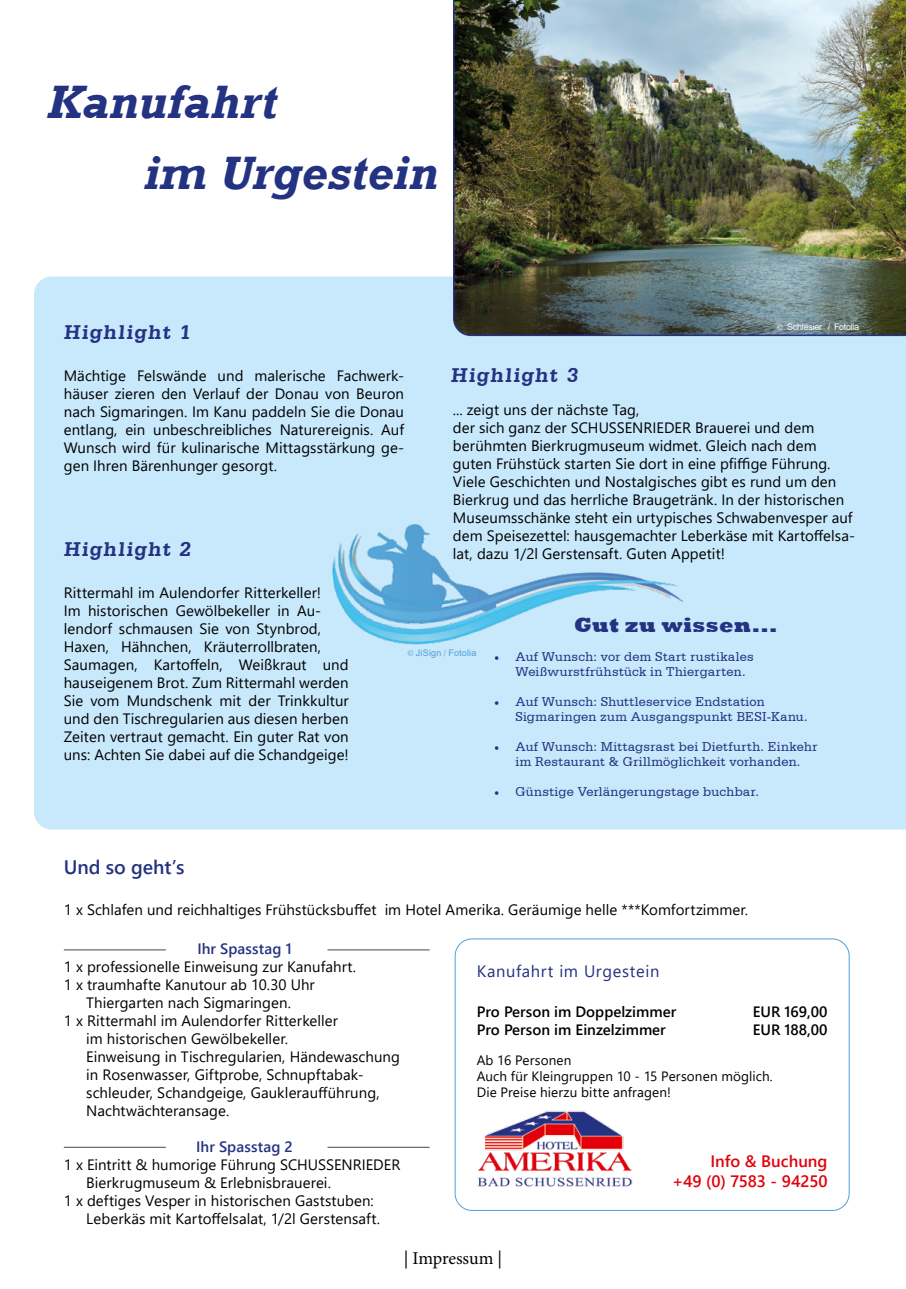
<style>
.page{position:relative;width:906px;height:1289px;background:#fff}
.page>*{position:absolute;margin:0;border:0;box-sizing:border-box;transform-origin:0 0}
.t1{font:italic 700 48px/70.5px "Rockwell";letter-spacing:.005em;color:#243282}
.t2{font:700 21px "Serifa BT";color:#243282}
.t3{font:800 21px "Rockwell";letter-spacing:.025em;color:#243282}
.t4{font:600 19.5px "Segoe UI";color:#243282}
.t5{font:18px "Minion Pro";letter-spacing:-.01em;color:#000}
.t6{font:600 16.5px/19.8px "Segoe UI";letter-spacing:-.005em;color:#e3000b;text-align:right}
.t7{font:16.5px "Segoe UI";letter-spacing:.04em;color:#243282}
.t8{font:15px/18px "Segoe UI";letter-spacing:.005em;color:#000}
.t9{font:600 15px "Segoe UI";color:#000}
.t10{font:600 15px "Segoe UI";letter-spacing:.01em;color:#243282}
.t11{font:13.5px/15px "Serifa BT";letter-spacing:.015em;color:#243282}
.t12{font:13.5px/16.2px "Segoe UI";letter-spacing:.01em;color:#000}
.t13{font:9px "Arial";letter-spacing:-.03em;color:#fff}
.t14{font:9px "Arial";letter-spacing:.02em;color:#50a0d8}
.s1{font-family:"Minion Pro"}
</style>
<div class="page">
<div style="left:34px;top:276px;width:872px;height:554px;background:#c8e8fb"></div>
<div style="left:455px;top:938px;width:394px;height:272px;border:1px solid #50a0d8;border-radius:17px"></div>
<img style="left:477px;top:1110px;width:156px;height:77px">
<div style="left:493px;top:600px;width:366px;height:216px;border:1px solid #c8e8fb;border-radius:18px"></div>
<img style="left:324px;top:513px;width:358px;height:134px">
<img style="left:452px;top:0;width:454px;height:337px">
<hr style="left:64px;top:949px;width:102px;height:1px;background:#484847">
<hr style="left:327px;top:949px;width:102px;height:1px;background:#484847">
<hr style="left:64px;top:1146px;width:102px;height:1px;background:#484847">
<hr style="left:327px;top:1146px;width:102px;height:1px;background:#484847">
<h1 class="t1" style="left:143px;top:68px;width:296px;text-indent:-97px">Kanufahrt<br>im Urgestein</h1>
<h2 class="t2" style="left:64px;top:319px;width:131px">Highlight 1</h2>
<p class="t8" style="left:64px;top:365px;width:342px;text-align:justify">Mächtige Felswände und malerische Fachwerk&shy;häuser zieren den Verlauf der Donau von Beuron nach Sigmaringen. Im Kanu paddeln Sie die Donau entlang, ein unbeschreibliches Naturereignis. Auf Wunsch wird für kulinarische Mittagsstärkung ge&shy;gen Ihren Bärenhunger gesorgt.</p>
<h2 class="t2" style="left:64px;top:536px;width:131px">Highlight 2</h2>
<h2 class="t2" style="left:451px;top:362px;width:131px">Highlight 3</h2>
<p class="t13" style="left:776px;top:320px;width:84px"><span class="s1">©</span> Schlesier / Fotolia</p>
<p class="t8" style="left:453px;top:399px;width:404px">... zeigt uns der nächste Tag,<br>der sich ganz der SCHUSSENRIEDER Brauerei und dem berühmten Bierkrugmuseum widmet. Gleich nach dem guten Frühstück starten Sie dort in eine pfiffige Führung.<br>Viele Geschichten und Nostalgisches gibt es rund um den Bierkrug und das herrliche Braugetränk. In der historischen Museumsschänke steht ein urtypisches Schwabenvesper auf dem Speisezettel: hausgemachter Leberkäse mit Kartoffelsa&shy;lat, dazu 1/2l Gerstensaft. Guten Appetit!</p>
<p class="t8" style="left:64px;top:582px;width:286px">Rittermahl im Aulendorfer Ritterkeller!<br>Im historischen Gewölbekeller in Au&shy;lendorf schmausen Sie von Stynbrod, Haxen, Hähnchen, Kräuterrollbraten, Saumagen, Kartoffeln, Weißkraut und hauseigenem Brot. Zum Rittermahl werden Sie vom Mundschenk mit der Trinkkultur und den Tischregularien aus diesen herben Zeiten vertraut gemacht. Ein guter Rat von uns: Achten Sie dabei auf die Schandgeige!</p>
<p class="t14" style="left:407px;top:647px;width:70px"><span class="s1">©</span> JiSign <span class="s1">/</span> Fotolia</p>
<h2 class="t3" style="left:574px;top:613px;width:205px">Gut zu wissen...</h2>
<p class="t11" style="left:515px;top:648px;width:240px;text-indent:-21px"><span class="s1">•</span> Auf Wunsch: vor dem Start rustikales<br>Weißwurstfrühstück in Thiergarten.</p>
<p class="t11" style="left:515px;top:693px;width:294px;text-indent:-21px"><span class="s1">•</span> Auf Wunsch: Shuttleservice Endstation<br>Sigmaringen zum Ausgangspunkt BESI-Kanu.</p>
<p class="t11" style="left:494px;top:738px;width:325px;text-align:center"><span class="s1">•</span> Auf Wunsch: Mittagsrast bei Dietfurth. Einkehr im Restaurant &amp; Grillmöglichkeit vorhanden.</p>
<p class="t11" style="left:494px;top:783px;width:266px"><span class="s1">•</span> Günstige Verlängerungstage buchbar.</p>
<h3 class="t4" style="left:64px;top:848px;width:122px">Und so geht’s</h3>
<p class="t8" style="left:64px;top:899px;width:686px">1 x Schlafen und reichhaltiges Frühstücksbuffet im Hotel Amerika. Geräumige helle ***Komfortzimmer.</p>
<p class="t10" style="left:197px;top:934px;width:96px">Ihr Spasstag 1</p>
<p class="t8" style="left:64px;top:956px;width:294px">1 x professionelle Einweisung zur Kanufahrt.</p>
<p class="t8" style="left:64px;top:974px;width:252px">1 x traumhafte Kanutour ab 10.30 Uhr</p>
<p class="t8" style="left:86px;top:992px;width:206px">Thiergarten nach Sigmaringen.</p>
<p class="t8" style="left:64px;top:1010px;width:276px">1 x Rittermahl im Aulendorfer Ritterkeller</p>
<p class="t8" style="left:86px;top:1028px;width:203px">im historischen Gewölbekeller.</p>
<p class="t8" style="left:86px;top:1046px;width:315px">Einweisung in Tischregularien, Händewaschung</p>
<p class="t8" style="left:86px;top:1064px;width:279px">in Rosenwasser, Giftprobe, Schnupftabak-</p>
<p class="t8" style="left:86px;top:1082px;width:295px">schleuder, Schandgeige, Gaukleraufführung,</p>
<p class="t8" style="left:86px;top:1100px;width:144px">Nachtwächteransage.</p>
<p class="t10" style="left:196px;top:1132px;width:98px">Ihr Spasstag 2</p>
<p class="t8" style="left:64px;top:1154px;width:338px">1 x Eintritt &amp; humorige Führung SCHUSSENRIEDER</p>
<p class="t8" style="left:86px;top:1172px;width:246px">Bierkrugmuseum &amp; Erlebnisbrauerei.</p>
<p class="t8" style="left:64px;top:1190px;width:311px">1 x deftiges Vesper in historischen Gaststuben:</p>
<p class="t8" style="left:86px;top:1208px;width:295px">Leberkäs mit Kartoffelsalat, 1/2l Gerstensaft.</p>
<p class="t7" style="left:477px;top:955px;width:184px">Kanufahrt im Urgestein</p>
<p class="t9" style="left:477px;top:997px;width:201px">Pro Person im Doppelzimmer</p>
<p class="t9" style="left:752px;top:997px;width:76px">EUR 169,00</p>
<p class="t9" style="left:477px;top:1015px;width:191px">Pro Person im Einzelzimmer</p>
<p class="t9" style="left:753px;top:1015px;width:76px">EUR 188,00</p>
<p class="t12" style="left:477px;top:1050px;width:298px">Ab 16 Personen<br>Auch für Kleingruppen 10 - 15 Personen möglich.<br>Die Preise hierzu bitte anfragen!</p>
<p class="t6" style="left:672px;top:1149px;width:157px">Info &amp; Buchung<br>+49 (0) 7583 - 94250</p>
<p class="t5" style="left:404px;top:1245px;width:100px">| Impressum |</p>
</div>
